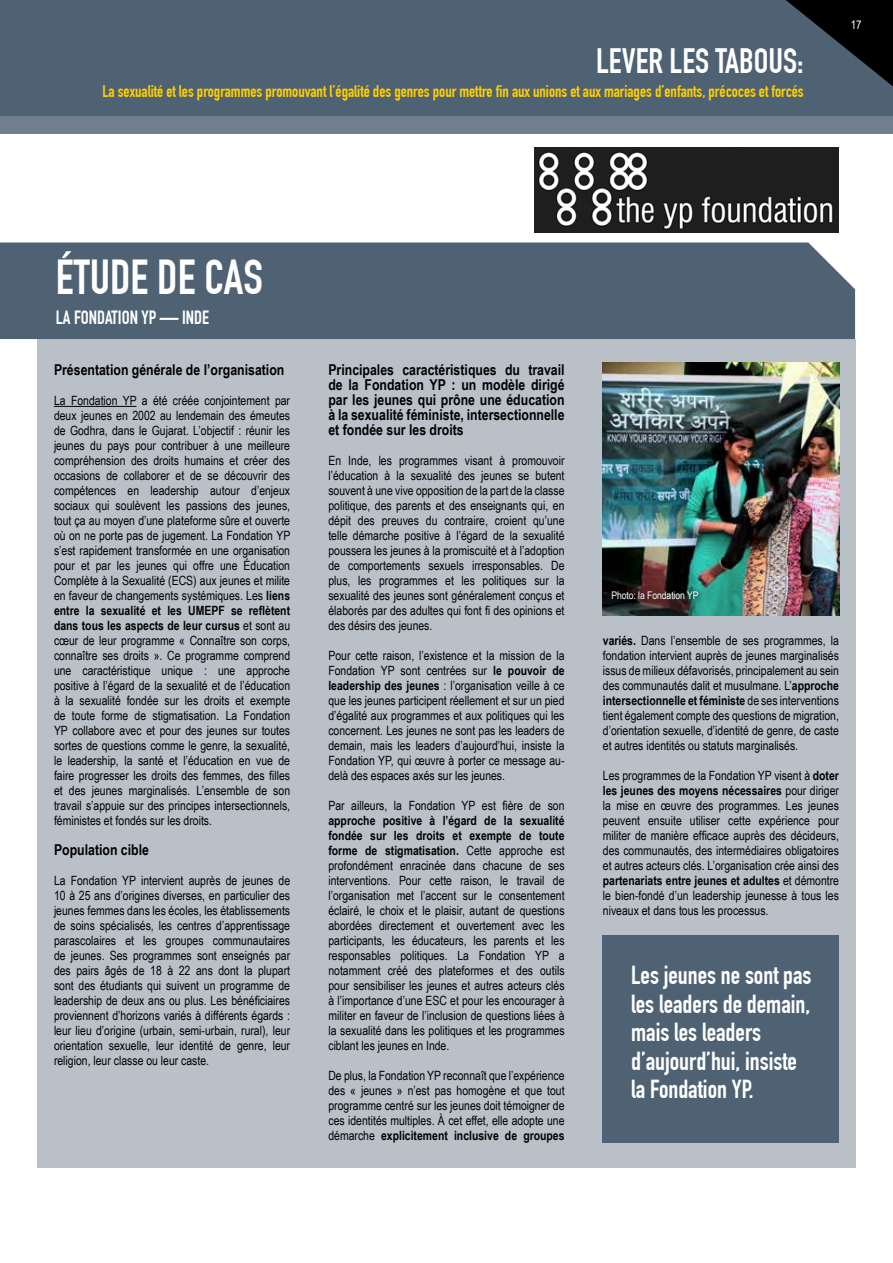
<style>
.page{position:relative;width:893px;height:1263px;background:#fff}
.page>*{position:absolute;margin:0;border:0;box-sizing:border-box;transform-origin:0 0}
.t1{font:700 48px "DIN Condensed";color:#fff}
.t2{font:700 34.5px "DIN Condensed";color:#fff}
.t3{font:700 25.5px/28.5px "DIN Condensed";color:#fff}
.t4{font:700 18.75px "DIN Condensed";color:#fff}
.t5{font:700 16.5px "DIN Condensed";color:#ffd000}
.t6{font:700 15px/15px "Arial Narrow";color:#000;text-align:justify}
.t7{font:12.75px/15px "Arial Narrow";color:#000;text-align:justify}
.t8{font:12px "Arial Narrow";color:#fff}
.t9{font:10.5px "Arial Narrow";letter-spacing:-.005em;color:#fff}
.s1{font-weight:700}
</style>
<div class="page">
<div style="left:0;top:0;width:893px;height:116px;background:#4f6273"></div>
<div style="left:0;top:116px;width:893px;height:18px;background:#707e8e"></div>
<svg style="left:786px;top:0;width:107px;height:87px"></svg>
<div style="left:37px;top:339px;width:818px;height:828px;background:#bac0c8"></div>
<hr style="left:54px;top:406px;width:82px;height:1px;background:#000">
<img style="left:603px;top:362px;width:236px;height:253px">
<div style="left:0;top:242px;width:855px;height:97px;background:#4f6273"></div>
<img style="left:534px;top:148px;width:305px;height:85px">
<div style="left:603px;top:935px;width:236px;height:208px;background:#4f6273"></div>
<div style="left:608px;top:588px;width:95px;height:17px;background:#000;opacity:.75"></div>
<h2 class="t2" style="left:596px;top:40px;width:209px">LEVER LES TABOUS:</h2>
<p class="t5" style="left:102px;top:81px;width:703px">La sexualité et les programmes promouvant l’égalité des genres pour mettre fin aux unions et aux mariages d’enfants, précoces et forcés</p>
<p class="t8" style="left:851px;top:15px;width:12px">17</p>
<h1 class="t1" style="left:56px;top:249px;width:208px">ÉTUDE DE CAS</h1>
<h3 class="t4" style="left:56px;top:306px;width:155px">LA FONDATION YP — INDE</h3>
<p class="t6" style="left:54px;top:361px;width:232px">Présentation générale de l’organisation</p>
<p class="t7" style="left:54px;top:393px;width:238px">La Fondation YP a été créée conjointement par deux jeunes en 2002 au lendemain des émeutes de Godhra, dans le Gujarat. L’objectif : réunir les jeunes du pays pour contribuer à une meilleure compréhension des droits humains et créer des occasions de collaborer et de se découvrir des compétences en leadership autour d’enjeux sociaux qui soulèvent les passions des jeunes, tout ça au moyen d’une plateforme sûre et ouverte où on ne porte pas de jugement. La Fondation YP s’est rapidement transformée en une organisation pour et par les jeunes qui offre une Éducation Complète à la Sexualité (ECS) aux jeunes et milite en faveur de changements systémiques. Les <span class="s1">liens entre la sexualité et les UMEPF se reflètent dans tous les aspects de leur cursus</span> et sont au cœur de leur programme « Connaître son corps, connaître ses droits ». Ce programme comprend une caractéristique unique : une approche positive à l’égard de la sexualité et de l’éducation à la sexualité fondée sur les droits et exempte de toute forme de stigmatisation. La Fondation YP collabore avec et pour des jeunes sur toutes sortes de questions comme le genre, la sexualité, le leadership, la santé et l’éducation en vue de faire progresser les droits des femmes, des filles et des jeunes marginalisés. L’ensemble de son travail s’appuie sur des principes intersectionnels, féministes et fondés sur les droits.</p>
<p class="t6" style="left:54px;top:841px;width:97px">Population cible</p>
<p class="t7" style="left:54px;top:873px;width:238px">La Fondation YP intervient auprès de jeunes de 10 à 25 ans d’origines diverses, en particulier des jeunes femmes dans les écoles, les établissements de soins spécialisés, les centres d’apprentissage parascolaires et les groupes communautaires de jeunes. Ses programmes sont enseignés par des pairs âgés de 18 à 22 ans dont la plupart sont des étudiants qui suivent un programme de leadership de deux ans ou plus. Les bénéficiaires proviennent d’horizons variés à différents égards : leur lieu d’origine (urbain, semi-urbain, rural), leur orientation sexuelle, leur identité de genre, leur religion, leur classe ou leur caste.</p>
<p class="t6" style="left:328px;top:361px;width:238px">Principales caractéristiques du travail de la Fondation YP : un modèle dirigé par les jeunes qui prône une éducation à la sexualité féministe, intersectionnelle et fondée sur les droits</p>
<p class="t7" style="left:328px;top:453px;width:238px">En Inde, les programmes visant à promouvoir l’éducation à la sexualité des jeunes se butent souvent à une vive opposition de la part de la classe politique, des parents et des enseignants qui, en dépit des preuves du contraire, croient qu’une telle démarche positive à l’égard de la sexualité poussera les jeunes à la promiscuité et à l’adoption de comportements sexuels irresponsables. De plus, les programmes et les politiques sur la sexualité des jeunes sont généralement conçus et élaborés par des adultes qui font fi des opinions et des désirs des jeunes.</p>
<p class="t7" style="left:328px;top:647px;width:238px">Pour cette raison, l’existence et la mission de la Fondation YP sont centrées sur <span class="s1">le pouvoir de leadership des jeunes</span> : l’organisation veille à ce que les jeunes participent réellement et sur un pied d’égalité aux programmes et aux politiques qui les concernent. Les jeunes ne sont pas les leaders de demain, mais les leaders d’aujourd’hui, insiste la Fondation YP, qui œuvre à porter ce message au&shy;delà des espaces axés sur les jeunes.</p>
<p class="t7" style="left:328px;top:797px;width:238px">Par ailleurs, la Fondation YP est fière de son</p>
<p class="t7" style="left:328px;top:812px;width:238px"><span class="s1">approche positive à l’égard de la sexualité fondée sur les droits et exempte de toute forme de stigmatisation.</span> Cette approche est profondément enracinée dans chacune de ses interventions. Pour cette raison, le travail de l’organisation met l’accent sur le consentement éclairé, le choix et le plaisir, autant de questions abordées directement et ouvertement avec les participants, les éducateurs, les parents et les responsables politiques. La Fondation YP a notamment créé des plateformes et des outils pour sensibiliser les jeunes et autres acteurs clés à l’importance d’une ESC et pour les encourager à militer en faveur de l’inclusion de questions liées à la sexualité dans les politiques et les programmes ciblant les jeunes en Inde.</p>
<p class="t7" style="left:328px;top:1067px;width:238px">De plus, la Fondation YP reconnaît que l’expérience des « jeunes » n’est pas homogène et que tout programme centré sur les jeunes doit témoigner de ces identités multiples. À cet effet, elle adopte une démarche <span class="s1">explicitement inclusive de groupes</span></p>
<p class="t9" style="left:611px;top:588px;width:89px">Photo: la Fondation YP</p>
<p class="t7" style="left:603px;top:632px;width:238px"><span class="s1">variés.</span> Dans l’ensemble de ses programmes, la fondation intervient auprès de jeunes marginalisés issus de milieux défavorisés, principalement au sein des communautés dalit et musulmane. L’<span class="s1">approche intersectionnelle et féministe</span> de ses interventions tient également compte des questions de migration, d’orientation sexuelle, d’identité de genre, de caste et autres identités ou statuts marginalisés.</p>
<p class="t7" style="left:603px;top:767px;width:238px">Les programmes de la Fondation YP visent à <span class="s1">doter les jeunes des moyens nécessaires</span> pour diriger la mise en œuvre des programmes. Les jeunes peuvent ensuite utiliser cette expérience pour militer de manière efficace auprès des décideurs, des communautés, des intermédiaires obligatoires et autres acteurs clés. L’organisation crée ainsi des <span class="s1">partenariats entre jeunes et adultes</span> et démontre le bien-fondé d’un leadership jeunesse à tous les niveaux et dans tous les processus.</p>
<h3 class="t3" style="left:631px;top:961px;width:182px">Les jeunes ne sont pas les leaders de demain, mais les leaders d’aujourd’hui, insiste la Fondation YP.</h3>
</div>
